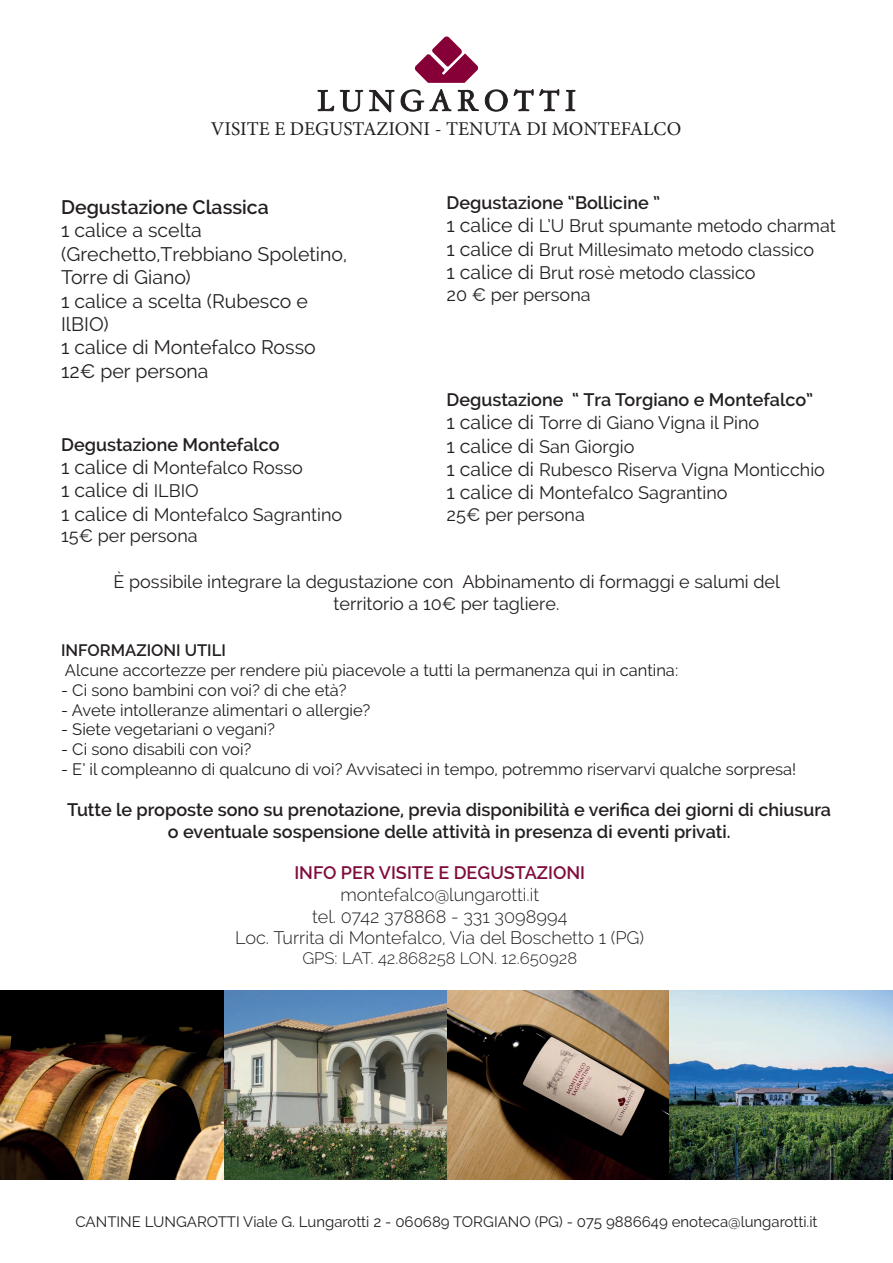
<style>
.page{position:relative;width:893px;height:1263px;background:#fff}
.page>*{position:absolute;margin:0;border:0;box-sizing:border-box;transform-origin:0 0}
.t1{font:19.5px/23.4px "Raleway";color:#231f20}
.t2{font:19.5px "Minion Pro";color:#231f20}
.t3{font:600 19.5px "Raleway";color:#231f20}
.t4{font:18px/23.4px "Raleway";color:#231f20}
.t5{font:600 18px/23.4px "Raleway";color:#231f20}
.t6{font:300 18px/21.6px "Raleway";color:#231f20;text-align:center}
.t7{font:600 18px "Raleway";color:#800c3d}
.t8{font:16.5px "Raleway";color:#231f20}
.t9{font:300 16.5px "Raleway";color:#231f20}
.t10{font:600 16.5px "Raleway";color:#231f20}
.t11{font:15px "Raleway";color:#231f20}
.s1{font-weight:400;font-size:19.5px}
.s2{font-weight:400}
.s3{font-size:18px}
.s4{font-size:19.5px}
.s5{font-weight:600}
</style>
<div class="page">
<svg style="left:317px;top:36px;width:259px;height:76px"></svg>
<img style="left:0;top:991px;width:893px;height:188px">
<p class="t2" style="left:211px;top:116px;width:472px">VISITE E DEGUSTAZIONI - TENUTA DI MONTEFALCO</p>
<p class="t3" style="left:61px;top:196px;width:209px">Degustazione Classica</p>
<p class="t1" style="left:61px;top:219px;width:287px">1 calice a scelta (Grechetto,Trebbiano Spoletino,<br>Torre di Giano)<br>1 calice a scelta (Rubesco e<br>IlBIO)<br>1 calice di Montefalco Rosso<br>12€ per persona</p>
<p class="t5" style="left:61px;top:433px;width:243px">Degustazione Montefalco<br><span class="s1">1 calice di</span> <span class="s2">Montefalco Rosso</span></p>
<p class="t1" style="left:61px;top:479px;width:139px">1 calice di <span class="s3">ILBIO</span></p>
<p class="t4" style="left:61px;top:504px;width:283px;line-height:21.6px"><span class="s4">1 calice di</span> Montefalco Sagrantino<br>15€ per persona</p>
<p class="t4" style="left:446px;top:191px;width:391px"><span class="s5">Degustazione “Bollicine ”<br></span><span class="s4">1 calice di</span> L’U Brut spumante metodo charmat <span class="s4">1 calice di</span> Brut Millesimato metodo classico<br><span class="s4">1 calice di</span> Brut rosè metodo classico</p>
<p class="t4" style="left:446px;top:283px;width:146px">20 € per persona</p>
<p class="t4" style="left:446px;top:388px;width:380px"><span class="s5">Degustazione “ Tra Torgiano e Montefalco” </span><span class="s4">1 calice di</span> Torre di Giano Vigna il Pino<br><span class="s4">1 calice di</span> San Giorgio<br><span class="s4">1 calice di</span> Rubesco Riserva Vigna Monticchio <span class="s4">1 calice di</span> Montefalco Sagrantino</p>
<p class="t4" style="left:446px;top:503px;width:140px">25€ per persona</p>
<p class="t4" style="left:114px;top:571px;width:668px;line-height:21.6px;text-align:center">È possibile integrare la degustazione con Abbinamento di formaggi e salumi del territorio a 10€ per tagliere.</p>
<p class="t10" style="left:61px;top:641px;width:166px">INFORMAZIONI UTILI</p>
<p class="t8" style="left:65px;top:661px;width:615px">Alcune accortezze per rendere più piacevole a tutti la permanenza qui in cantina:</p>
<p class="t8" style="left:61px;top:680px;width:287px">- Ci sono bambini con voi? di che età?</p>
<p class="t8" style="left:61px;top:700px;width:311px">- Avete intolleranze alimentari o allergie?</p>
<p class="t8" style="left:61px;top:720px;width:215px">- Siete vegetariani o vegani?</p>
<p class="t8" style="left:61px;top:740px;width:192px">- Ci sono disabili con voi?</p>
<p class="t8" style="left:61px;top:760px;width:736px">- E’ il compleanno di qualcuno di voi? Avvisateci in tempo, potremmo riservarvi qualche sorpresa!</p>
<p class="t5" style="left:67px;top:799px;width:765px;line-height:21.6px;text-align:center">Tutte le proposte sono su prenotazione, previa disponibilità e verifica dei giorni di chiusura o eventuale sospensione delle attività in presenza di eventi privati.</p>
<p class="t7" style="left:294px;top:863px;width:292px">INFO PER VISITE E DEGUSTAZIONI</p>
<p class="t6" style="left:235px;top:884px;width:410px">montefalco@lungarotti.it<br>tel. 0742 378868 - 331 3098994<br>Loc. Turrita di Montefalco, Via del Boschetto 1 (PG)</p>
<p class="t9" style="left:302px;top:948px;width:276px">GPS: LAT. 42.868258 LON. 12.650928</p>
<p class="t11" style="left:75px;top:1213px;width:744px">CANTINE LUNGAROTTI Viale G. Lungarotti 2 - 060689 TORGIANO (PG) - 075 9886649 enoteca@lungarotti.it</p>
</div>
